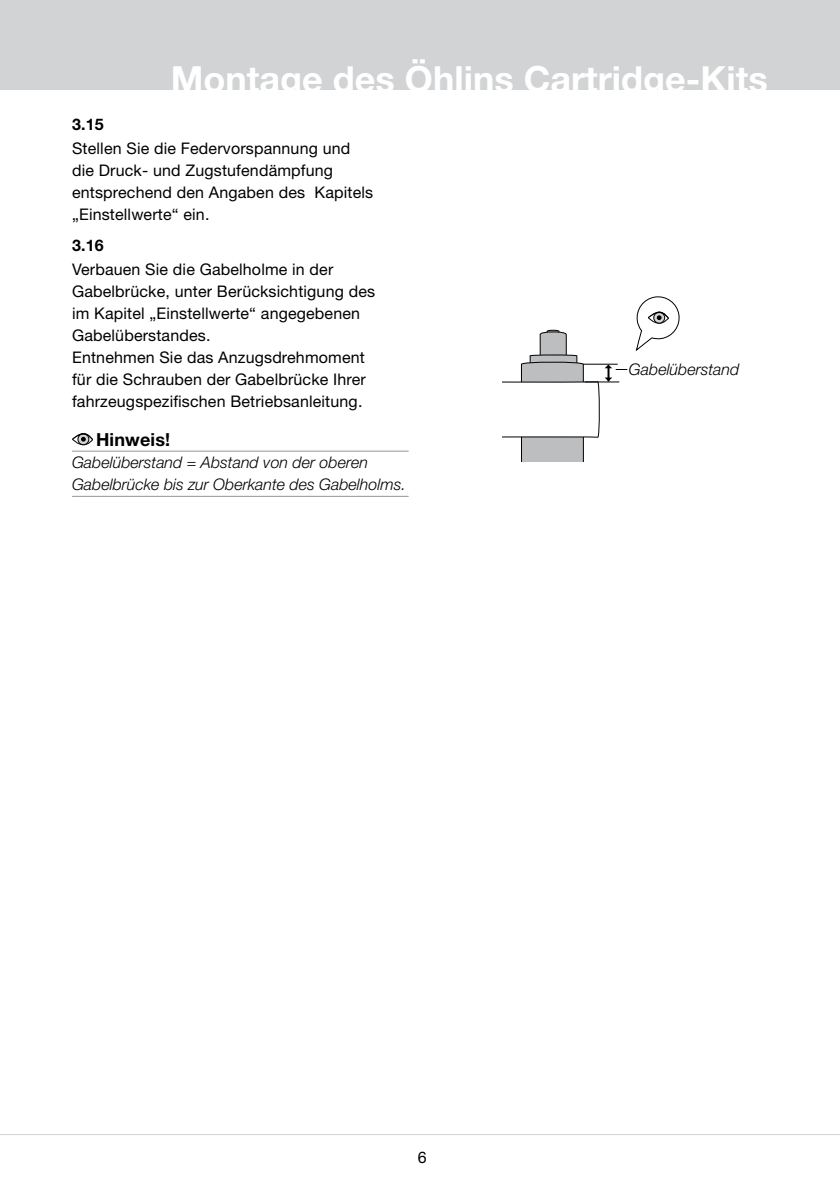
<style>
.page{position:relative;width:840px;height:1191px;background:#fff}
.page>*{position:absolute;margin:0;border:0;box-sizing:border-box;transform-origin:0 0}
.t1{font:700 36px "Helvetica Neue LT Std";color:#fff}
.t2{font:700 18px "Helvetica Neue LT Std";letter-spacing:.01em;color:#000}
.t3{font:16px/22px "Helvetica Neue LT Std";letter-spacing:.01em;color:#000}
.t4{font:italic 300 16px/22px "Helvetica Neue LT Std";color:#000}
.t5{font:700 16px "Helvetica Neue LT Std";color:#000}
</style>
<div class="page">
<div style="left:0;top:0;width:839px;height:90px;background:#d1d3d4"></div>
<hr style="left:0;top:1134px;width:839px;height:1px;background:#d1d3d4">
<hr style="left:72px;top:451px;width:336px;height:1px;background:#939598">
<hr style="left:72px;top:496px;width:336px;height:1px;background:#939598">
<div style="left:72px;top:433px;width:21px;height:12px;border:1px solid #000;border-radius:50%"></div>
<svg style="left:78px;top:434px;width:11px;height:11px"></svg>
<div style="left:77px;top:433px;width:12px;height:12px;border:1px solid #000;border-radius:50%"></div>
<svg style="left:72px;top:433px;width:21px;height:8px"></svg>
<svg style="left:502px;top:330px;width:124px;height:131px"></svg>
<svg style="left:635px;top:296px;width:45px;height:56px"></svg>
<h1 class="t1" style="left:171px;top:56px;width:598px">Montage des Öhlins Cartridge-Kits</h1>
<p class="t5" style="left:72px;top:114px;width:33px">3.15</p>
<p class="t3" style="left:72px;top:137px;width:302px">Stellen Sie die Federvorspannung und die Druck- und Zugstufendämpfung entsprechend den Angaben des Kapitels „Einstellwerte“ ein.</p>
<p class="t5" style="left:72px;top:236px;width:33px">3.16</p>
<p class="t3" style="left:72px;top:258px;width:304px">Verbauen Sie die Gabelholme in der Gabelbrücke, unter Berücksichtigung des im Kapitel „Einstellwerte“ angegebenen Gabelüberstandes.<br>Entnehmen Sie das Anzugsdrehmoment für die Schrauben der Gabelbrücke Ihrer fahrzeugspezifischen Betriebsanleitung.</p>
<p class="t2" style="left:96px;top:429px;width:76px">Hinweis!</p>
<p class="t4" style="left:72px;top:451px;width:335px">Gabelüberstand = Abstand von der oberen<br>Gabelbrücke bis zur Oberkante des Gabelholms.</p>
<p class="t4" style="left:628px;top:358px;width:112px">Gabelüberstand</p>
<p class="t3" style="left:417px;top:1146px;width:10px">6</p>
</div>
